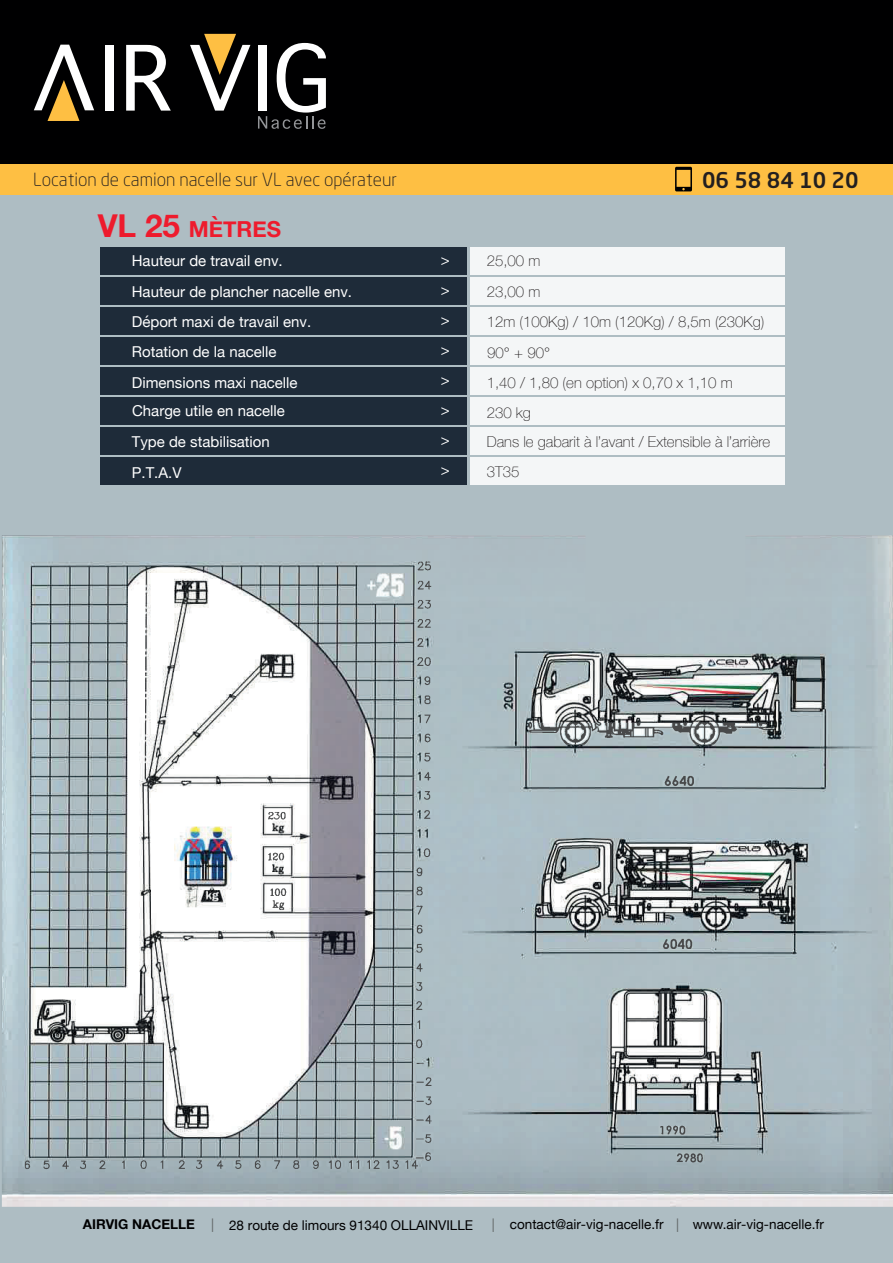
<style>
.page{position:relative;width:893px;height:1263px;background:#fff}
.page>*{position:absolute;margin:0;border:0;box-sizing:border-box;transform-origin:0 0}
.t1{font:700 22.05px "Helvetica Neue";color:#ee1b2d}
.t2{font:21.45px "Neo Sans Std Medium TR";color:#231f20}
.t3{font:300 18px "Neo Sans Light TR";color:#231f20}
.t4{font:15px/30px "Helvetica Neue";color:#fff;text-align:justify}
.t5{font:100 15px "Helvetica Neue";color:#231f20}
.t6{font:13.5px "Helvetica Neue";color:#000001}
.s1{font-size:31.5px}
.s2{font-weight:700}
.s3{color:#626767}
</style>
<div class="page">
<div style="left:0;top:194px;width:893px;height:1069px;background:#aebdc3"></div>
<div style="left:470px;top:278px;width:315px;height:27px;background:#f4f6f7"></div>
<div style="left:470px;top:308px;width:315px;height:27px;background:#f4f6f7"></div>
<div style="left:470px;top:338px;width:315px;height:27px;background:#f4f6f7"></div>
<div style="left:470px;top:368px;width:315px;height:27px;background:#f4f6f7"></div>
<div style="left:470px;top:398px;width:315px;height:27px;background:#f4f6f7"></div>
<div style="left:470px;top:428px;width:315px;height:27px;background:#f4f6f7"></div>
<div style="left:470px;top:458px;width:315px;height:27px;background:#f4f6f7"></div>
<div style="left:470px;top:248px;width:315px;height:27px;background:#f4f6f7"></div>
<div style="left:100px;top:278px;width:366px;height:27px;background:#1e2b39"></div>
<div style="left:100px;top:308px;width:366px;height:27px;background:#1e2b39"></div>
<div style="left:100px;top:338px;width:366px;height:27px;background:#1e2b39"></div>
<div style="left:100px;top:368px;width:366px;height:27px;background:#1e2b39"></div>
<div style="left:100px;top:398px;width:366px;height:27px;background:#1e2b39"></div>
<div style="left:100px;top:428px;width:366px;height:27px;background:#1e2b39"></div>
<div style="left:100px;top:458px;width:366px;height:27px;background:#1e2b39"></div>
<div style="left:100px;top:248px;width:366px;height:27px;background:#1e2b39"></div>
<div style="left:0;top:164px;width:893px;height:30px;background:#febf43"></div>
<div style="left:0;top:0;width:893px;height:164px;background:#000001"></div>
<div style="left:105px;top:45px;width:9px;height:66px;background:#fff"></div>
<svg style="left:126px;top:45px;width:45px;height:66px"></svg>
<svg style="left:34px;top:45px;width:60px;height:76px"></svg>
<svg style="left:190px;top:34px;width:60px;height:77px"></svg>
<svg style="left:258px;top:43px;width:68px;height:86px"></svg>
<img style="left:2px;top:535px;width:891px;height:672px">
<img style="left:25px;top:535px;width:835px;height:634px">
<svg style="left:675px;top:167px;width:17px;height:24px"></svg>
<p class="t3" style="left:33px;top:168px;width:366px">Location de camion nacelle sur VL avec opérateur</p>
<h2 class="t2" style="left:702px;top:166px;width:158px">06 58 84 10 20</h2>
<h1 class="t1" style="left:98px;top:212px;width:185px"><span class="s1">VL 25</span> MÈTRES</h1>
<p class="t4" style="left:132px;top:247px;width:152px">Hauteur de travail env.</p>
<p class="t5" style="left:487px;top:250px;width:55px">25,00 m</p>
<p class="t4" style="left:132px;top:277px;width:222px">Hauteur de plancher nacelle env.</p>
<p class="t5" style="left:487px;top:280px;width:55px">23,00 m</p>
<p class="t4" style="left:132px;top:308px;width:181px">Déport maxi de travail env.</p>
<p class="t5" style="left:487px;top:310px;width:279px">12m (100Kg) / 10m (120Kg) / 8,5m (230Kg)</p>
<p class="t4" style="left:132px;top:337px;width:146px">Rotation de la nacelle</p>
<p class="t5" style="left:487px;top:342px;width:64px">90° + 90°</p>
<p class="t4" style="left:132px;top:368px;width:167px">Dimensions maxi nacelle</p>
<p class="t5" style="left:487px;top:371px;width:247px">1,40 / 1,80 (en option) x 0,70 x 1,10 m</p>
<p class="t4" style="left:132px;top:397px;width:154px">Charge utile en nacelle</p>
<p class="t5" style="left:487px;top:401px;width:46px">230 kg</p>
<p class="t4" style="left:441px;top:245px;width:10px">&gt; &gt; &gt; &gt; &gt; &gt; &gt; &gt;</p>
<p class="t4" style="left:132px;top:428px;width:140px">Type de stabilisation</p>
<p class="t5" style="left:487px;top:430px;width:285px">Dans le gabarit à l’avant / Extensible à l’arrière</p>
<p class="t4" style="left:132px;top:458px;width:51px">P.T.A.V</p>
<p class="t5" style="left:487px;top:460px;width:34px">3T35</p>
<p class="t6" style="left:83px;top:1215px;width:392px"><span class="s2">AIRVIG NACELLE</span> <span class="s3">|</span> 28 route de limours 91340 OLLAINVILLE</p>
<p class="t6" style="left:492px;top:1214px;width:173px"><span class="s3">|</span> contact@air-vig-nacelle.fr</p>
<p class="t6" style="left:676px;top:1214px;width:149px"><span class="s3">|</span> www.air-vig-nacelle.fr</p>
</div>
